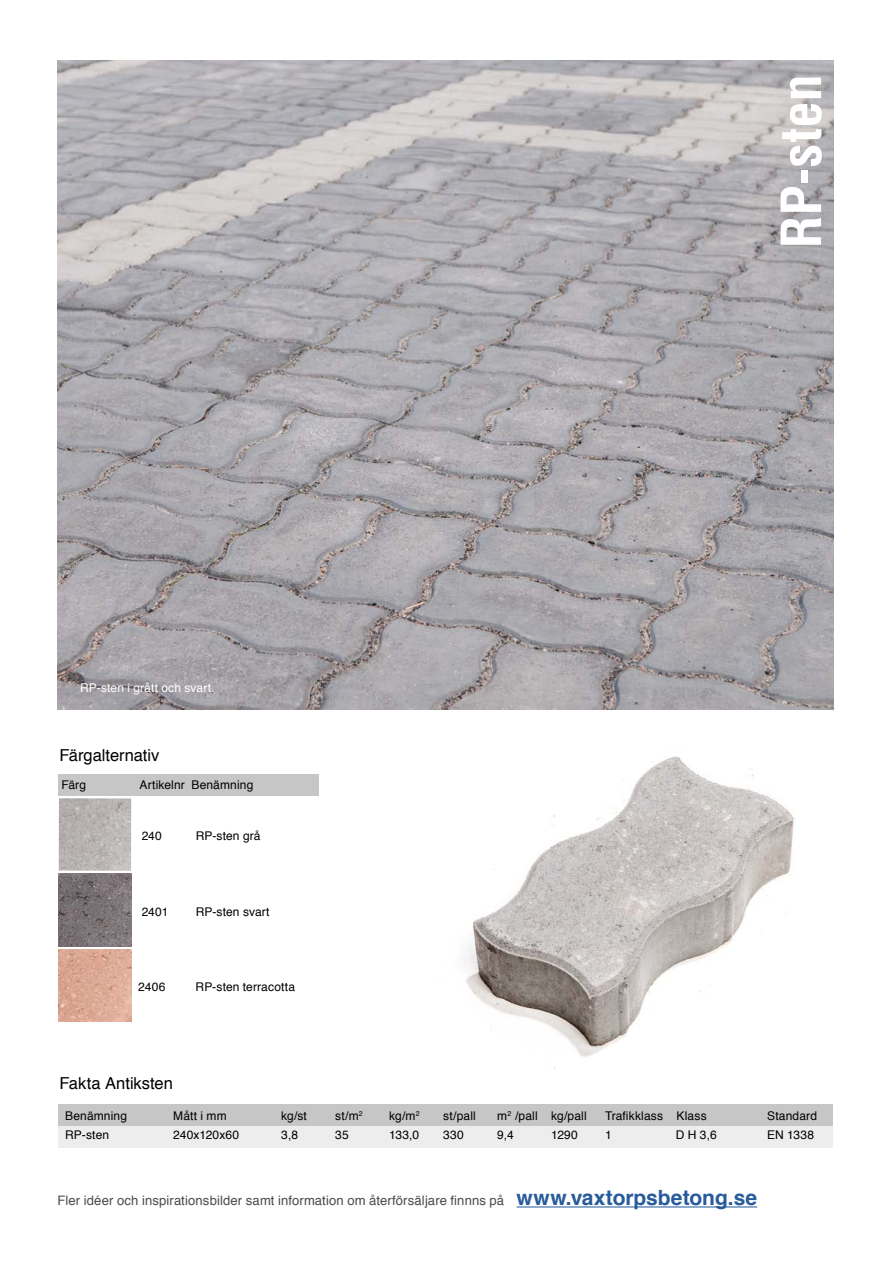
<style>
.page{position:relative;width:893px;height:1263px;background:#fff}
.page>*{position:absolute;margin:0;border:0;box-sizing:border-box;transform-origin:0 0}
.t1{font:700 condensed 54px "Helvetica";color:#fff}
.t2{font:16.5px "Helvetica";color:#000}
.t3{font:13.05px "Helvetica";letter-spacing:.01em;color:#4a4a49}
.t4{font:12px "Helvetica";letter-spacing:.01em;color:#000}
.t5{font:12px "Helvetica";letter-spacing:.01em;color:#fff}
.s1{font-weight:700;font-size:21px;color:#275b9b}
</style>
<div class="page">
<img style="left:57px;top:61px;width:777px;height:648px">
<img style="left:463px;top:756px;width:333px;height:312px">
<div style="left:58px;top:774px;width:261px;height:21px;background:#c6c6c6"></div>
<div style="left:58px;top:1104px;width:775px;height:22px;background:#c6c6c6"></div>
<div style="left:58px;top:1126px;width:775px;height:22px;background:#ededed"></div>
<hr style="left:517px;top:1206px;width:240px;height:1px;background:#275b9b">
<img style="left:59px;top:798px;width:72px;height:73px">
<img style="left:59px;top:949px;width:72px;height:73px">
<img style="left:59px;top:874px;width:72px;height:72px">
<p class="t5" style="left:80px;top:678px;width:136px">RP-sten i grått och svart.</p>
<h2 class="t2" style="left:59px;top:742px;width:101px">Färgalternativ</h2>
<p class="t4" style="left:61px;top:775px;width:26px">Färg</p>
<p class="t4" style="left:139px;top:775px;width:115px">Artikelnr Benämning</p>
<p class="t4" style="left:142px;top:826px;width:22px">240</p>
<p class="t4" style="left:196px;top:826px;width:66px">RP-sten grå</p>
<p class="t4" style="left:142px;top:902px;width:28px">2401</p>
<p class="t4" style="left:196px;top:902px;width:75px">RP-sten svart</p>
<p class="t4" style="left:138px;top:977px;width:29px">2406</p>
<p class="t4" style="left:196px;top:977px;width:101px">RP-sten terracotta</p>
<h2 class="t2" style="left:59px;top:1071px;width:115px">Fakta Antiksten</h2>
<h1 class="t1" style="left:766px;top:248px;width:175px;rotate:-90deg">RP-sten</h1>
<p class="t4" style="left:65px;top:1106px;width:63px">Benämning</p>
<p class="t4" style="left:173px;top:1106px;width:55px">Mått i mm</p>
<p class="t4" style="left:281px;top:1106px;width:27px">kg/st</p>
<p class="t4" style="left:335px;top:1106px;width:29px">st/m<sup>2</sup></p>
<p class="t4" style="left:389px;top:1106px;width:32px">kg/m<sup>2</sup></p>
<p class="t4" style="left:443px;top:1106px;width:34px">st/pall</p>
<p class="t4" style="left:497px;top:1106px;width:91px">m<sup>2</sup> /pall kg/pall</p>
<p class="t4" style="left:605px;top:1106px;width:103px">Trafikklass Klass</p>
<p class="t4" style="left:767px;top:1106px;width:51px">Standard</p>
<p class="t4" style="left:65px;top:1126px;width:45px">RP-sten</p>
<p class="t4" style="left:173px;top:1126px;width:68px">240x120x60</p>
<p class="t4" style="left:281px;top:1126px;width:18px">3,8</p>
<p class="t4" style="left:335px;top:1126px;width:15px">35</p>
<p class="t4" style="left:389px;top:1126px;width:31px">133,0</p>
<p class="t4" style="left:443px;top:1126px;width:22px">330</p>
<p class="t4" style="left:497px;top:1126px;width:18px">9,4</p>
<p class="t4" style="left:551px;top:1126px;width:28px">1290</p>
<p class="t4" style="left:605px;top:1126px;width:8px">1</p>
<p class="t4" style="left:676px;top:1126px;width:42px">D H 3,6</p>
<p class="t4" style="left:767px;top:1126px;width:48px">EN 1338</p>
<p class="t3" style="left:57px;top:1190px;width:701px">Fler idéer och inspirationsbilder samt information om återförsäljare finnns på <span class="s1">www.vaxtorpsbetong.se</span></p>
</div>
